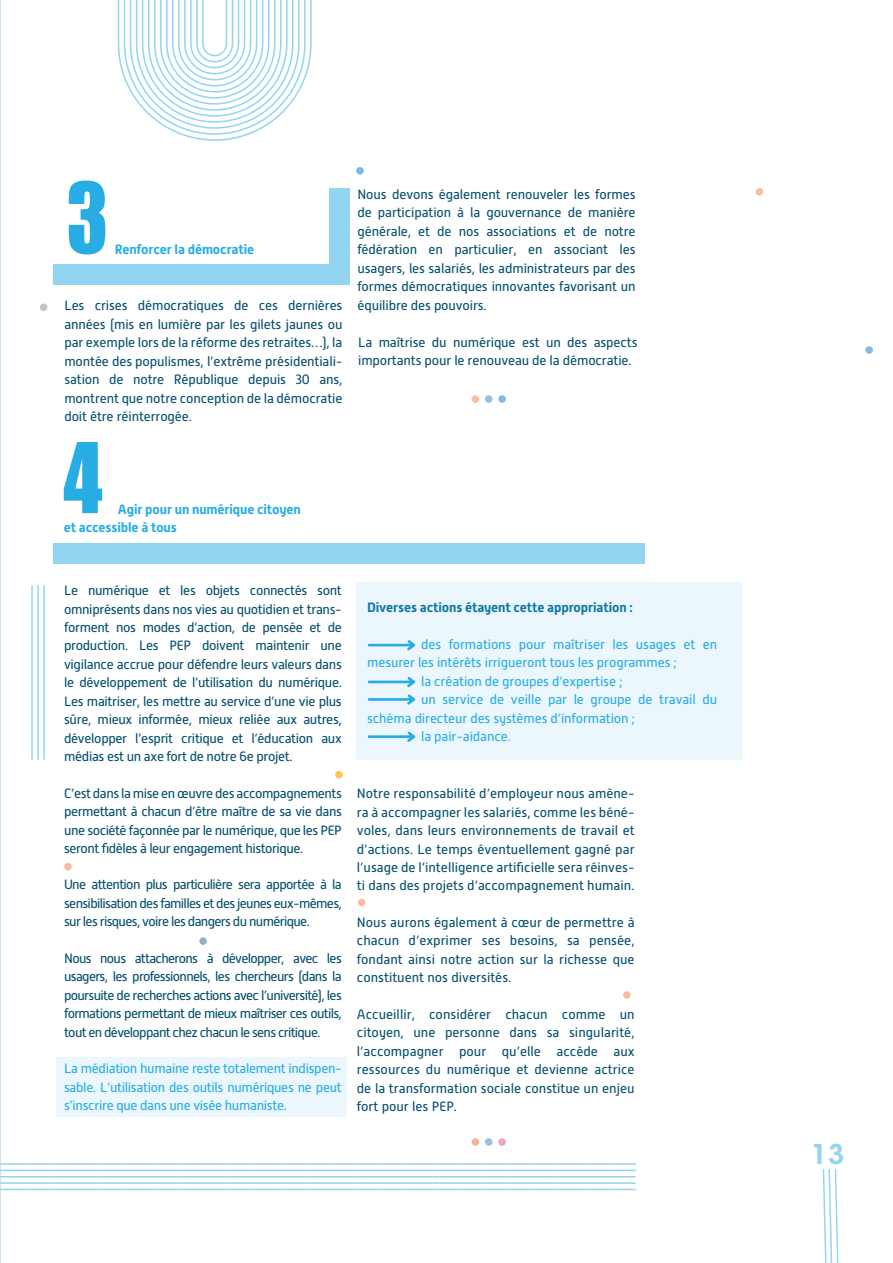
<style>
.page{position:relative;width:893px;height:1263px;background:#fff}
.page>*{position:absolute;margin:0;border:0;box-sizing:border-box;transform-origin:0 0}
.t1{font:90px "Impact";color:#27ade4;scale:.87 1}
.t2{font:600 27px "ITC Avant Garde Std";color:#93d4f1}
.t3{font:13.5px/18.5px "Alwyn New";letter-spacing:-.01em;color:#06506e;text-align:justify}
.t4{font:13.5px/18.5px "Alwyn New";letter-spacing:-.01em;color:#27ade4;text-align:justify}
.t5{font:700 13.5px "Alwyn New";letter-spacing:-.01em;color:#27ade4}
.t6{font:700 13.5px "Alwyn New";letter-spacing:-.01em;color:#1278a6}
</style>
<div class="page">
<div style="left:56px;top:1057px;width:290px;height:59px;background:#ecf7fd"></div>
<hr style="left:0;top:0;width:1px;height:1263px;background:#cde6f3">
<div style="left:53px;top:543px;width:21px;height:20px;background:#93d4f1"></div>
<div style="left:63px;top:543px;width:582px;height:20px;background:#93d4f1"></div>
<div style="left:53px;top:264px;width:296px;height:21px;background:#93d4f1"></div>
<div style="left:329px;top:189px;width:20px;height:96px;background:#93d4f1"></div>
<div style="left:356px;top:582px;width:386px;height:178px;background:#ecf7fd"></div>
<svg style="left:0;top:1163px;width:636px;height:27px"></svg>
<svg style="left:822px;top:1169px;width:17px;height:94px"></svg>
<svg style="left:117px;top:0;width:195px;height:141px"></svg>
<svg style="left:368px;top:640px;width:47px;height:10px"></svg>
<svg style="left:368px;top:677px;width:47px;height:10px"></svg>
<svg style="left:368px;top:694px;width:47px;height:11px"></svg>
<svg style="left:368px;top:731px;width:47px;height:11px"></svg>
<hr style="left:43px;top:585px;width:2px;height:175px;background:#93d4f1">
<hr style="left:37px;top:585px;width:2px;height:175px;background:#93d4f1">
<hr style="left:31px;top:585px;width:2px;height:175px;background:#93d4f1">
<div style="left:472px;top:395px;width:7px;height:8px;background:#fbbca1;border-radius:50%"></div>
<div style="left:485px;top:395px;width:7px;height:8px;background:#95c1dc;border-radius:50%"></div>
<div style="left:498px;top:395px;width:8px;height:8px;background:#80bce8;border-radius:50%"></div>
<div style="left:472px;top:1138px;width:7px;height:8px;background:#f6b094;border-radius:50%"></div>
<div style="left:485px;top:1138px;width:7px;height:8px;background:#95c1dc;border-radius:50%"></div>
<div style="left:498px;top:1138px;width:8px;height:8px;background:#efa6bf;border-radius:50%"></div>
<div style="left:756px;top:188px;width:7px;height:8px;background:#fbbca1;border-radius:50%"></div>
<div style="left:865px;top:346px;width:8px;height:8px;background:#80bce8;border-radius:50%"></div>
<div style="left:335px;top:771px;width:8px;height:7px;background:#ffc555;border-radius:50%"></div>
<div style="left:64px;top:863px;width:8px;height:7px;background:#fbbca1;border-radius:50%"></div>
<div style="left:199px;top:937px;width:8px;height:8px;background:#92b6bd;border-radius:50%"></div>
<div style="left:40px;top:304px;width:7px;height:7px;background:#c5c5c5;border-radius:50%"></div>
<div style="left:356px;top:167px;width:8px;height:8px;background:#78b9e7;border-radius:50%"></div>
<div style="left:358px;top:899px;width:7px;height:7px;background:#fbbca1;border-radius:50%"></div>
<div style="left:623px;top:991px;width:8px;height:8px;background:#fabca1;border-radius:50%"></div>
<h1 class="t1" style="left:66px;top:148px;width:49px">3</h1>
<p class="t5" style="left:115px;top:241px;width:141px">Renforcer la démocratie</p>
<p class="t3" style="left:64px;top:297px;width:280px">Les crises démocratiques de ces dernières années (mis en lumière par les gilets jaunes ou par exemple lors de la réforme des retraites…), la montée des populismes, l’extrême présidentiali&shy;sation de notre République depuis 30 ans, montrent que notre conception de la démocratie doit être réinterrogée.</p>
<h1 class="t1" style="left:63px;top:408px;width:47px">4</h1>
<p class="t5" style="left:64px;top:520px;width:115px">et accessible à tous</p>
<p class="t5" style="left:118px;top:501px;width:185px">Agir pour un numérique citoyen</p>
<p class="t3" style="left:357px;top:185px;width:280px">Nous devons également renouveler les formes de participation à la gouvernance de manière générale, et de nos associations et de notre fédération en particulier, en associant les usagers, les salariés, les administrateurs par des formes démocratiques innovantes favorisant un équilibre des pouvoirs.</p>
<p class="t3" style="left:358px;top:333px;width:281px">La maîtrise du numérique est un des aspects importants pour le renouveau de la démocratie.</p>
<p class="t3" style="left:64px;top:581px;width:279px">Le numérique et les objets connectés sont omniprésents dans nos vies au quotidien et trans&shy;forment nos modes d’action, de pensée et de production. Les PEP doivent maintenir une vigilance accrue pour défendre leurs valeurs dans le développement de l’utilisation du numérique.<br>Les maitriser, les mettre au service d’une vie plus sûre, mieux informée, mieux reliée aux autres, développer l’esprit critique et l’éducation aux médias est un axe fort de notre 6e projet.</p>
<p class="t3" style="left:64px;top:784px;width:279px">C’est dans la mise en œuvre des accompagnements permettant à chacun d’être maître de sa vie dans une société façonnée par le numérique, que les PEP seront fidèles à leur engagement historique.</p>
<p class="t3" style="left:64px;top:876px;width:279px">Une attention plus particulière sera apportée à la sensibilisation des familles et des jeunes eux-mêmes, sur les risques, voire les dangers du numérique.</p>
<p class="t3" style="left:64px;top:949px;width:279px">Nous nous attacherons à développer, avec les usagers, les professionnels, les chercheurs (dans la poursuite de recherches actions avec l’université), les formations permettant de mieux maîtriser ces outils, tout en développant chez chacun le sens critique.</p>
<p class="t4" style="left:64px;top:1059px;width:279px">La médiation humaine reste totalement indispen&shy;sable. L’utilisation des outils numériques ne peut s’inscrire que dans une visée humaniste.</p>
<p class="t6" style="left:367px;top:600px;width:267px">Diverses actions étayent cette appropriation :</p>
<p class="t4" style="left:421px;top:635px;width:298px">des formations pour maîtriser les usages et en</p>
<p class="t4" style="left:367px;top:653px;width:311px">mesurer les intérêts irrigueront tous les programmes ;</p>
<p class="t4" style="left:421px;top:672px;width:203px">la création de groupes d’expertise ;</p>
<p class="t4" style="left:421px;top:690px;width:298px">un service de veille par le groupe de travail du</p>
<p class="t4" style="left:367px;top:709px;width:269px">schéma directeur des systèmes d’information ;</p>
<p class="t4" style="left:421px;top:727px;width:91px">la pair-aidance.</p>
<p class="t3" style="left:357px;top:784px;width:279px">Notre responsabilité d’employeur nous amène&shy;ra à accompagner les salariés, comme les béné&shy;voles, dans leurs environnements de travail et d’actions. Le temps éventuellement gagné par l’usage de l’intelligence artificielle sera réinves&shy;ti dans des projets d’accompagnement humain.</p>
<p class="t3" style="left:357px;top:913px;width:279px">Nous aurons également à cœur de permettre à chacun d’exprimer ses besoins, sa pensée, fondant ainsi notre action sur la richesse que constituent nos diversités.</p>
<p class="t3" style="left:357px;top:1005px;width:279px">Accueillir, considérer chacun comme un citoyen, une personne dans sa singularité, l’accompagner pour qu’elle accède aux ressources du numérique et devienne actrice de la transformation sociale constitue un enjeu fort pour les PEP.</p>
<h2 class="t2" style="left:812px;top:1137px;width:34px">13</h2>
</div>
